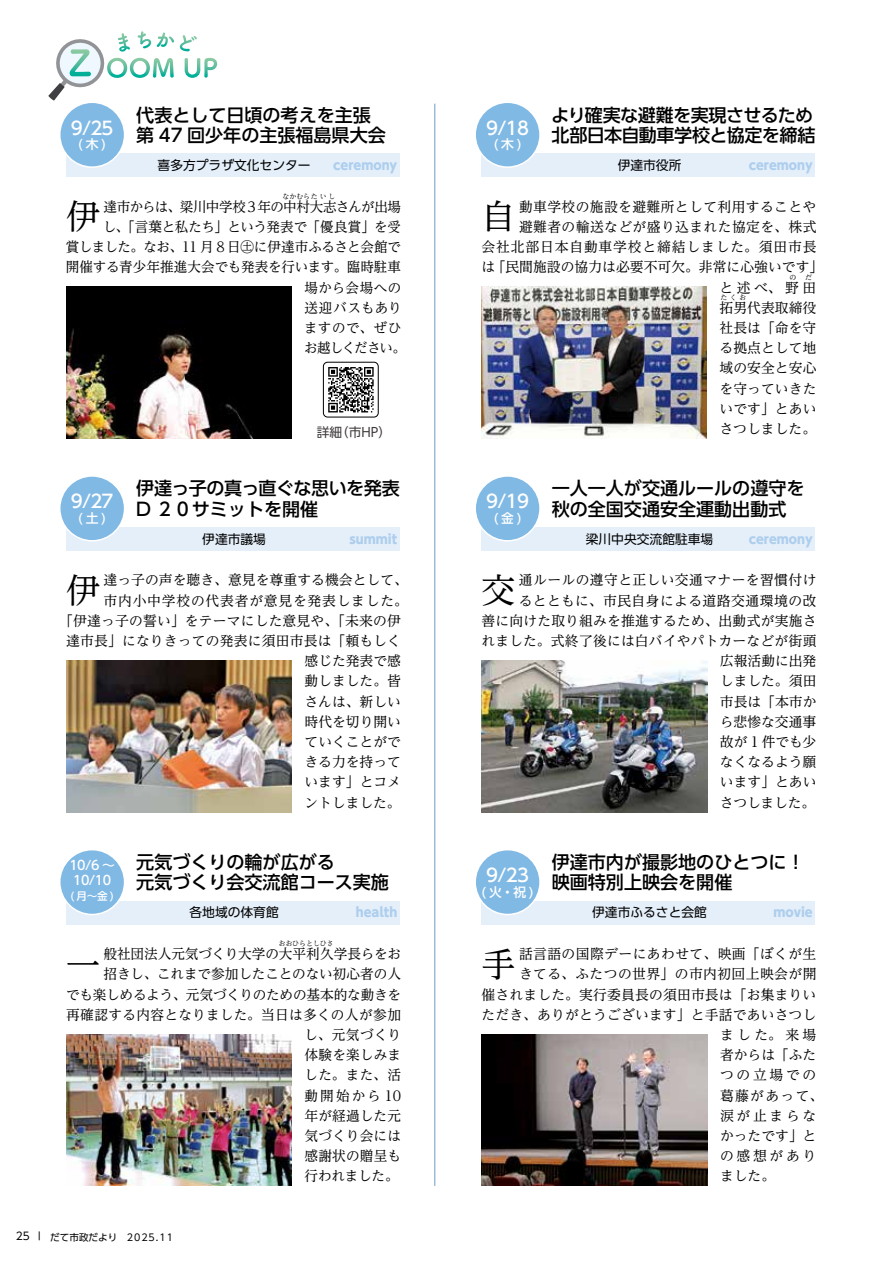
<style>
.page{position:relative;width:893px;height:1263px;background:#fff}
.page>*{position:absolute;margin:0;border:0;box-sizing:border-box;transform-origin:0 0}
.t1{font:34.05px "UD Reimin Pro";color:#000}
.t2{font:500 18px/20.2px "UD Shin Go Pro";color:#000}
.t3{font:500 18px/20.2px "UD Shin Go Pro";letter-spacing:-.03em;color:#000}
.t4{font:500 18px/20.2px "UD Shin Go Pro";letter-spacing:-.02em;color:#000}
.t5{font:500 18px "UD Shin Go Pro";letter-spacing:-.04em;color:#fff}
.t6{font:13.8px/20.2px "UD Reimin Pro";letter-spacing:.01em;color:#000;text-align:right}
.t7{font:13.8px "UD Reimin Pro";letter-spacing:.03em;color:#000}
.t8{font:13.8px "UD Reimin Pro";letter-spacing:-.025em;color:#000}
.t9{font:13.8px "UD Reimin Pro";letter-spacing:.06em;color:#000}
.t10{font:13.8px "UD Reimin Pro";letter-spacing:-.035em;color:#000}
.t11{font:13.8px "UD Reimin Pro";letter-spacing:-.015em;color:#000}
.t12{font:13.8px "UD Reimin Pro";letter-spacing:-.01em;color:#000}
.t13{font:13.8px "UD Reimin Pro";letter-spacing:.055em;color:#000}
.t14{font:13.8px "UD Reimin Pro";letter-spacing:-.075em;color:#000}
.t15{font:12.75px "UD Shin Go Pro";color:#000}
.t16{font:800 12.75px "UD Shin Go Pro";color:#adceed}
.t17{font:500 12.75px/14.4px "UD Shin Go Pro";color:#fff}
.t18{font:12.75px "UD Shin Go Pro";color:#3e3a39}
.t19{font:500 10.65px "UD Shin Go Pro";color:#fff}
.t20{font:10.65px "UD Shin Go Pro";color:#000}
.t21{font:9.6px "UD Shin Go Pro";color:#000}
.t22{font:6.9px "UD Reimin Pro";color:#000}
.t23{font:6.9px "UD Reimin Pro";letter-spacing:.05em;color:#000}
</style>
<div class="page">
<svg style="left:48px;top:31px;width:169px;height:70px"></svg>
<hr style="left:434px;top:104px;width:1px;height:1082px;background:#73a4cb">
<div style="left:482px;top:153px;width:333px;height:24px;background:#e5effa"></div>
<div style="left:475px;top:102px;width:65px;height:65px;background:#81b9e5;border-radius:50%"></div>
<div style="left:474px;top:102px;width:67px;height:66px;border:2px solid #fff;border-radius:50%"></div>
<img style="left:481px;top:287px;width:226px;height:151px">
<div style="left:482px;top:527px;width:333px;height:24px;background:#e5effa"></div>
<div style="left:475px;top:476px;width:65px;height:65px;background:#81b9e5;border-radius:50%"></div>
<div style="left:474px;top:475px;width:67px;height:66px;border:2px solid #fff;border-radius:50%"></div>
<img style="left:482px;top:660px;width:225px;height:152px">
<div style="left:482px;top:901px;width:333px;height:23px;background:#e5effa"></div>
<div style="left:475px;top:850px;width:65px;height:64px;background:#81b9e5;border-radius:50%"></div>
<div style="left:474px;top:849px;width:67px;height:66px;border:2px solid #fff;border-radius:50%"></div>
<img style="left:482px;top:1034px;width:225px;height:152px">
<div style="left:66px;top:153px;width:334px;height:24px;background:#e5effa"></div>
<div style="left:60px;top:102px;width:65px;height:65px;background:#81b9e5;border-radius:50%"></div>
<div style="left:59px;top:102px;width:66px;height:66px;border:2px solid #fff;border-radius:50%"></div>
<img style="left:66px;top:287px;width:226px;height:151px">
<div style="left:66px;top:527px;width:334px;height:24px;background:#e5effa"></div>
<div style="left:60px;top:476px;width:65px;height:65px;background:#81b9e5;border-radius:50%"></div>
<div style="left:59px;top:475px;width:66px;height:66px;border:2px solid #fff;border-radius:50%"></div>
<img style="left:66px;top:660px;width:226px;height:152px">
<div style="left:66px;top:901px;width:334px;height:23px;background:#e5effa"></div>
<div style="left:60px;top:850px;width:65px;height:64px;background:#81b9e5;border-radius:50%"></div>
<div style="left:59px;top:849px;width:66px;height:66px;border:2px solid #fff;border-radius:50%"></div>
<img style="left:66px;top:1034px;width:226px;height:152px">
<svg style="left:323px;top:362px;width:55px;height:55px"></svg>
<div style="left:323px;top:362px;width:55px;height:55px;border:1px solid #000;border-radius:4px"></div>
<h2 class="t5" style="left:71px;top:113px;width:44px">9/25</h2>
<p class="t17" style="left:78px;top:137px;width:29px">木( )</p>
<h2 class="t2" style="left:136px;top:104px;width:251px">代表として日頃の考えを主張第 47 回少年の主張福島県大会</h2>
<p class="t15" style="left:158px;top:155px;width:155px">喜多方プラザ文化センター</p>
<p class="t16" style="left:333px;top:155px;width:65px">ceremony</p>
<p class="t23" style="left:283px;top:190px;width:54px">なかむらたいし</p>
<p class="t11" style="left:103px;top:215px;width:300px">し、「言葉と私たち」という発表で「優良賞」を受</p>
<p class="t8" style="left:66px;top:236px;width:337px">賞しました。なお、11 月 8 日㊏に伊達市ふるさと会館で</p>
<p class="t6" style="left:66px;top:257px;width:337px">開催する青少年推進大会でも発表を行います。臨時駐車</p>
<p class="t7" style="left:304px;top:276px;width:98px">場から会場への</p>
<p class="t6" style="left:304px;top:297px;width:99px">送迎バスもあり</p>
<p class="t6" style="left:304px;top:317px;width:99px">ますので、ぜひ</p>
<p class="t14" style="left:304px;top:337px;width:103px">お越しください。</p>
<p class="t10" style="left:103px;top:195px;width:299px">達市からは、梁川中学校３年の中村大志さんが出場</p>
<h1 class="t1" style="left:66px;top:189px;width:36px">伊</h1>
<h2 class="t5" style="left:71px;top:487px;width:44px">9/27</h2>
<p class="t17" style="left:78px;top:510px;width:29px">土( )</p>
<p class="t18" style="left:336px;top:422px;width:57px">（市HP(</p>
<p class="t18" style="left:317px;top:422px;width:27px">詳細</p>
<h2 class="t4" style="left:136px;top:478px;width:265px">伊達っ子の真っ直ぐな思いを発表<br>D ２０サミットを開催</h2>
<p class="t15" style="left:202px;top:529px;width:65px">伊達市議場</p>
<p class="t16" style="left:350px;top:528px;width:49px">summit</p>
<p class="t6" style="left:104px;top:570px;width:306px">達っ子の声を聴き、意見を尊重する機会として、</p>
<h1 class="t1" style="left:66px;top:563px;width:36px">伊</h1>
<p class="t13" style="left:104px;top:589px;width:306px">市内小中学校の代表者が意見を発表しました。</p>
<p class="t6" style="left:59px;top:610px;width:343px">「伊達っ子の誓い」をテーマにした意見や、「未来の伊</p>
<p class="t6" style="left:66px;top:630px;width:336px">達市長」になりきっての発表に須田市長は「頼もしく</p>
<p class="t6" style="left:305px;top:650px;width:98px">感じた発表で感</p>
<p class="t6" style="left:305px;top:671px;width:98px">動しました。皆</p>
<p class="t6" style="left:304px;top:691px;width:98px">さんは、新しい</p>
<p class="t6" style="left:305px;top:711px;width:98px">時代を切り開い</p>
<p class="t6" style="left:305px;top:731px;width:98px">ていくことがで</p>
<p class="t6" style="left:304px;top:751px;width:98px">きる力を持って</p>
<p class="t6" style="left:305px;top:772px;width:98px">います」とコメ</p>
<p class="t6" style="left:304px;top:792px;width:98px">ントしました。</p>
<p class="t17" style="left:69px;top:858px;width:47px">10/6 〜<br>10/10</p>
<p class="t19" style="left:70px;top:887px;width:45px">月( 〜金(</p>
<h2 class="t2" style="left:136px;top:851px;width:254px">元気づくりの輪が広がる<br>元気づくり会交流館コース実施</h2>
<p class="t15" style="left:189px;top:902px;width:91px">各地域の体育館</p>
<p class="t16" style="left:356px;top:902px;width:43px">health</p>
<p class="t22" style="left:278px;top:938px;width:57px">おおひらとしひさ</p>
<p class="t6" style="left:66px;top:963px;width:337px">招きし、これまで参加したことのない初心者の人<br>でも楽しめるよう、元気づくりのための基本的な動きを再確認する内容となりました。当日は多くの人が参加し、元気づくり<br>体験を楽しみま<br>した。また、活<br>動開始から10<br>年が経過した元<br>気づくり会には<br>感謝状の贈呈も<br>行われました。</p>
<p class="t12" style="left:103px;top:943px;width:299px">般社団法人元気づくり大学の大平利久学長らをお</p>
<h1 class="t1" style="left:66px;top:936px;width:36px">一</h1>
<p class="t20" style="left:16px;top:1228px;width:16px">25</p>
<p class="t21" style="left:38px;top:1228px;width:14px">¦　</p>
<p class="t21" style="left:50px;top:1229px;width:68px">だて市政だより</p>
<p class="t21" style="left:127px;top:1229px;width:48px">2025.11</p>
<h2 class="t5" style="left:486px;top:113px;width:44px">9/18</h2>
<p class="t17" style="left:494px;top:137px;width:29px">木( )</p>
<h2 class="t3" style="left:551px;top:104px;width:266px">より確実な避難を実現させるため北部日本自動車学校と協定を締結</h2>
<p class="t15" style="left:618px;top:155px;width:65px">伊達市役所</p>
<p class="t16" style="left:749px;top:155px;width:65px">ceremony</p>
<h1 class="t1" style="left:482px;top:189px;width:36px">自</h1>
<p class="t6" style="left:519px;top:196px;width:299px">動車学校の施設を避難所として利用することや</p>
<p class="t7" style="left:519px;top:215px;width:299px">避難者の輸送などが盛り込まれた協定を、株式</p>
<p class="t9" style="left:482px;top:236px;width:336px">会社北部日本自動車学校と締結しました。須田市長</p>
<p class="t6" style="left:492px;top:257px;width:333px">「民間施設の協力は必要不可欠。非常に心強いです「</p>
<p class="t6" style="left:482px;top:257px;width:15px">は</p>
<p class="t22" style="left:790px;top:271px;width:8px">の</p>
<p class="t22" style="left:805px;top:271px;width:8px">だ</p>
<p class="t6" style="left:719px;top:297px;width:98px">拓男代表取締役</p>
<p class="t6" style="left:719px;top:277px;width:98px">と述べ、野田</p>
<p class="t22" style="left:721px;top:291px;width:27px">たくお</p>
<p class="t6" style="left:719px;top:317px;width:98px;text-align:justify">社長は「命を守る拠点として地域の安全と安心を守っていきたいです」とあいさつしました。</p>
<h2 class="t5" style="left:486px;top:487px;width:44px">9/19</h2>
<p class="t17" style="left:494px;top:510px;width:29px">金( )</p>
<h2 class="t2" style="left:552px;top:478px;width:254px">一人一人が交通ルールの遵守を秋の全国交通安全運動出動式</h2>
<p class="t15" style="left:586px;top:529px;width:129px">梁川中央交流館駐車場</p>
<p class="t16" style="left:749px;top:528px;width:65px">ceremony</p>
<p class="t6" style="left:481px;top:570px;width:337px">通ルールの遵守と正しい交通マナーを習慣付け<br>るとともに、市民自身による道路交通環境の改<br>善に向けた取り組みを推進するため、出動式が実施されました。式終了後には白バイやパトカーなどが街頭広報活動に出発<br>しました。須田<br>市長は「本市か<br>ら悲惨な交通事<br>故が 1 件でも少<br>なくなるよう願<br>います」とあい<br>さつしました。</p>
<h1 class="t1" style="left:482px;top:563px;width:36px">交</h1>
<h2 class="t5" style="left:486px;top:860px;width:44px">9/23</h2>
<p class="t17" style="left:481px;top:884px;width:54px">火( ・祝(</p>
<h2 class="t2" style="left:552px;top:851px;width:254px">伊達市内が撮影地のひとつに!</h2>
<h2 class="t2" style="left:552px;top:872px;width:182px">映画特別上映会を開催</h2>
<p class="t15" style="left:592px;top:902px;width:116px">伊達市ふるさと会館</p>
<p class="t16" style="left:773px;top:902px;width:41px">movie</p>
<p class="t7" style="left:519px;top:943px;width:299px">話言語の国際デーにあわせて、映画「ぼくが生</p>
<h1 class="t1" style="left:482px;top:936px;width:36px">手</h1>
<p class="t7" style="left:519px;top:963px;width:299px">きてる、ふたつの世界」の市内初回上映会が開</p>
<p class="t6" style="left:482px;top:984px;width:336px">催されました。実行委員長の須田市長は「お集まりい</p>
<p class="t6" style="left:482px;top:1004px;width:336px">ただき、ありがとうございます」と手話であいさつし</p>
<p class="t6" style="left:720px;top:1024px;width:98px">ました。来場</p>
<p class="t6" style="left:720px;top:1044px;width:98px">者からは「ふた</p>
<p class="t6" style="left:720px;top:1064px;width:98px">つの立場での</p>
<p class="t6" style="left:720px;top:1085px;width:105px">葛藤があって、</p>
<p class="t6" style="left:720px;top:1105px;width:98px">涙が止まらな</p>
<p class="t6" style="left:720px;top:1125px;width:98px">かったです」と</p>
<p class="t6" style="left:720px;top:1145px;width:98px">の感想があり</p>
<p class="t6" style="left:720px;top:1165px;width:57px">ました。</p>
</div>
